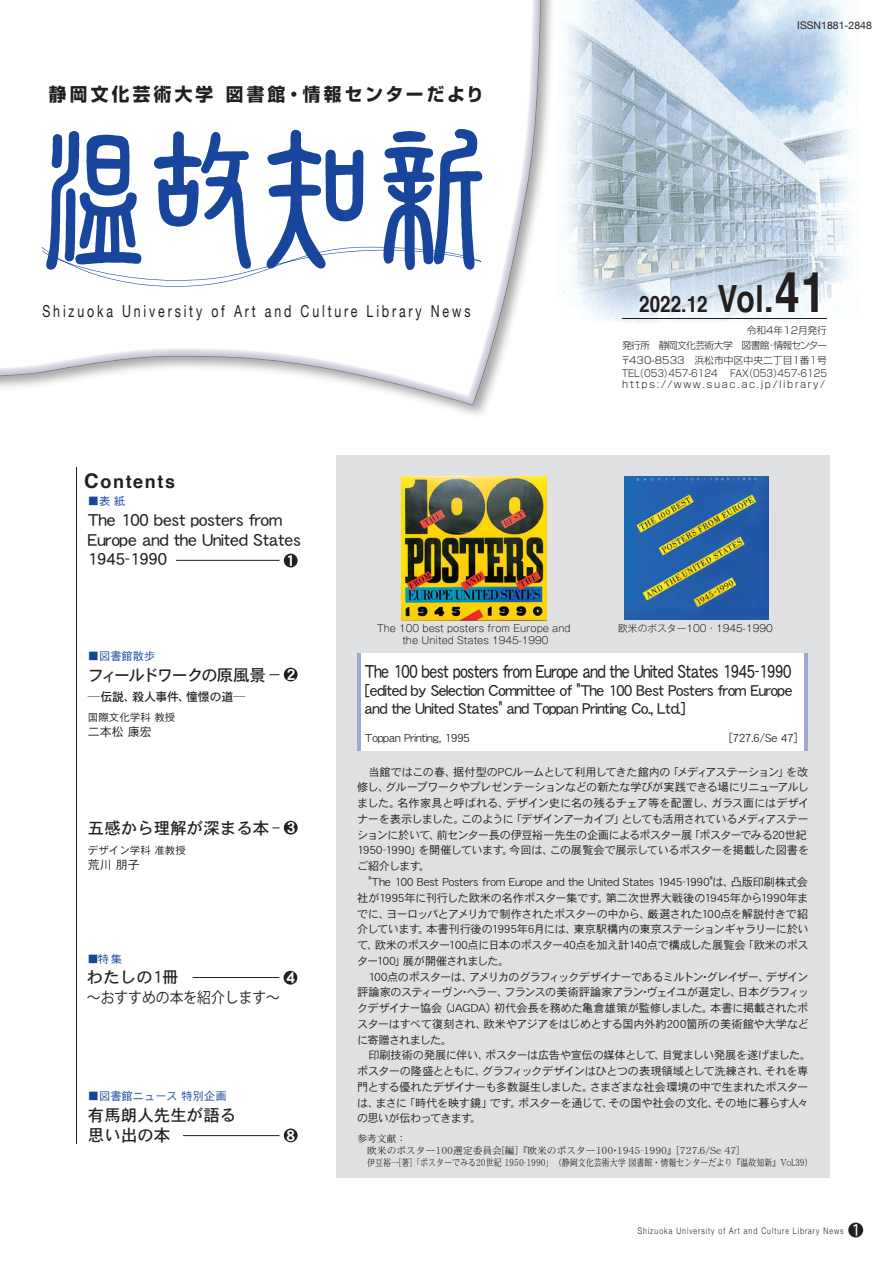
<style>
.page{position:relative;width:893px;height:1263px;background:#fff}
.page>*{position:absolute;margin:0;border:0;box-sizing:border-box;transform-origin:0 0}
.t1{font:700 22.5px "Helvetica";color:#231f20;scale:.84 1}
.t2{font:18px "DFHS Gothic W5 MP RKSJ H";letter-spacing:-.02em;color:#231f20;scale:.82 1}
.t3{font:700 18px "Shin Go Pro";letter-spacing:.19em;color:#231f20}
.t4{font:700 18px "Helvetica";letter-spacing:.085em;color:#231f20}
.t5{font:16.5px/19.8px "DFHS Gothic W5 MP RKSJ H";color:#231f20}
.t6{font:16.5px "Helvetica Neue";letter-spacing:.23em;color:#231f20;scale:.75 1}
.t7{font:16.5px "DFHS Gothic W5 MP RKSJ H";letter-spacing:-.115em;color:#231f20}
.t8{font:15px/18px "DFHS Gothic W5 MP RKSJ H";letter-spacing:-.02em;color:#231f20}
.t9{font:15px "Koz Go Pro";color:#231f20;scale:.92 1}
.t10{font:15px "DFHS Gothic W7 MP RKSJ H";color:#fff}
.t11{font:12px "DFHS Gothic W5 MP RKSJ H";letter-spacing:-.025em;color:#231f20}
.t12{font:12px "DFHS Gothic W3 MP RKSJ H";color:#231f20}
.t13{font:11.25px/15.8px "DFHS Gothic W3 MP RKSJ H";letter-spacing:-.035em;color:#231f20}
.t14{font:11.25px "DFHS Gothic W3 MP RKSJ H";color:#18469d}
.t15{font:11.25px "DFHS Gothic W3 MP RKSJ H";color:#231f20}
.t16{font:10.5px "DFHS Gothic W3 MP RKSJ H";color:#231f20}
.t17{font:10.5px "Helvetica Neue";color:#231f20}
.t18{font:9.75px/12px "DFHS Mincho W3 MP RKSJ H";color:#231f20}
.t19{font:300 9.75px/11.7px "Gothic MB101 Pr 6";color:#231f20;text-align:center}
.t20{font:300 9.75px/15px "Shin Go Pro";color:#231f20;text-align:justify}
.t21{font:300 9.75px/11.2px "Shin Go Pro";letter-spacing:.16em;color:#231f20;text-align:right;scale:.9 1}
.t22{font:300 9.75px "Shin Go Pro";color:#231f20;scale:.9 1}
.t23{font:300 9px "Helvetica Neue";letter-spacing:.145em;color:#231f20;scale:.78 1}
.s1{font-size:20.25px}
.s2{font-size:19.5px}
.s3{font-size:37.5px}
.s4{font-size:34.5px}
.s5{font-size:56.25px}
.s6{font-family:"Koz Go Pr 6 N"}
.s7{font-family:"DFHS Gothic W5 MP RKSJ H";font-weight:400;font-size:16.5px;color:#fff}
</style>
<div class="page">
<div style="left:336px;top:455px;width:493px;height:723px;background:#dee0e1"></div>
<hr style="left:76px;top:468px;width:1px;height:676px;background:#231f20">
<div style="left:848px;top:1222px;width:15px;height:15px;background:#231f20;border-radius:50%"></div>
<div style="left:284px;top:554px;width:14px;height:13px;background:#231f20;border-radius:50%"></div>
<hr style="left:176px;top:560px;width:104px;height:1px;background:#231f20">
<div style="left:284px;top:821px;width:14px;height:13px;background:#231f20;border-radius:50%"></div>
<div style="left:284px;top:668px;width:14px;height:13px;background:#231f20;border-radius:50%"></div>
<div style="left:284px;top:1128px;width:14px;height:14px;background:#231f20;border-radius:50%"></div>
<hr style="left:183px;top:1135px;width:97px;height:1px;background:#231f20">
<div style="left:357px;top:653px;width:451px;height:97px;background:#fff"></div>
<hr style="left:357px;top:653px;width:3px;height:97px;background:#a0a8d0">
<hr style="left:805px;top:653px;width:3px;height:97px;background:#a0a8d0">
<img style="left:624px;top:477px;width:145px;height:143px">
<img style="left:402px;top:476px;width:145px;height:144px">
<img style="left:561px;top:0;width:297px;height:323px">
<hr style="left:623px;top:319px;width:204px;height:1px;background:#231f20">
<img style="left:437px;top:0;width:123px;height:415px">
<svg style="left:0;top:0;width:533px;height:395px"></svg>
<svg style="left:42px;top:129px;width:442px;height:158px"></svg>
<div style="left:284px;top:971px;width:13px;height:13px;background:#231f20;border-radius:50%"></div>
<hr style="left:193px;top:977px;width:86px;height:1px;background:#231f20">
<h2 class="t3" style="left:49px;top:80px;width:436px">静岡文化芸術大学 図書館・情報センターだより</h2>
<h3 class="t6" style="left:42px;top:299px;width:572px">Shizuoka University of Art and Culture Library News</h3>
<h2 class="t4" style="left:84px;top:467px;width:92px"><span class="s1">C</span>ontents</h2>
<p class="t14" style="left:88px;top:495px;width:39px">■表 紙</p>
<h3 class="t5" style="left:88px;top:510px;width:214px">The 100 best posters from<br>Europe and the United States<br>1945-1990</h3>
<h3 class="t10" style="left:286px;top:553px;width:10px">1</h3>
<p class="t17" style="left:797px;top:18px;width:76px">ISSN1881-2848</p>
<h1 class="t1" style="left:639px;top:286px;width:224px">2022<span class="s2">.</span>12 <span class="s3">Vol</span><span class="s4">.</span><span class="s5">41</span></h1>
<p class="t20" style="left:621px;top:321px;width:208px;text-indent:126px">令和4年12月発行発行所　静岡文化芸術大学 図書館･情報センター〒430-8533　浜松市中区中央二丁目1番1号</p>
<p class="t21" style="left:622px;top:366px;width:229px">457-6125 https://www.suac.ac.jp/library/</p>
<p class="t22" style="left:622px;top:365px;width:108px">TEL（053）457-6124</p>
<p class="t22" style="left:730px;top:365px;width:59px">FAX（053）</p>
<p class="t14" style="left:88px;top:650px;width:69px">■図書館散歩</p>
<h3 class="t7" style="left:88px;top:666px;width:179px">フィールドワークの原風景</h3>
<p class="t11" style="left:88px;top:690px;width:159px"><span class="s6">―</span>伝説、殺人事件、憧憬の道<span class="s6">―</span></p>
<p class="t16" style="left:88px;top:712px;width:89px">国際文化学科 教授</p>
<p class="t12" style="left:88px;top:725px;width:65px">二本松 康宏</p>
<h3 class="t10" style="left:287px;top:667px;width:10px">2</h3>
<p class="t19" style="left:377px;top:622px;width:195px">The 100 best posters from Europe and the United States 1945-1990</p>
<p class="t19" style="left:618px;top:622px;width:156px">欧米のポスター100・1945-1990</p>
<h2 class="t2" style="left:365px;top:662px;width:521px">The 100 best posters from Europe and the United States 1945-1990</h2>
<h3 class="t8" style="left:365px;top:681px;width:429px">[edited by Selection Committee of "The 100 Best Posters from Europe and the United States" and Toppan Printing Co., Ltd.]</h3>
<p class="t15" style="left:365px;top:732px;width:106px">Toppan Printing, 1995</p>
<p class="t13" style="left:729px;top:730px;width:70px">[727.6/Se 47]</p>
<p class="t13" style="left:357px;top:764px;width:456px">　当館ではこの春、据付型のPCルームとして利用してきた館内の「メディアステーション」を改修し、グループワークやプレゼンテーションなどの新たな学びが実践できる場にリニューアルしました。名作家具と呼ばれる、デザイン史に名の残るチェア等を配置し、ガラス面にはデザイナーを表示しました。このように「デザインアーカイブ」としても活用されているメディアステーションに於いて、前センター長の伊豆裕一先生の企画によるポスター展「ポスターでみる20世紀1950-1990」を開催しています。今回は、この展覧会で展示しているポスターを掲載した図書をご紹介します。<br>　"The 100 Best Posters from Europe and the United States 1945-1990"は、凸版印刷株式会社が1995年に刊行した欧米の名作ポスター集です。第二次世界大戦後の1945年から1990年までに、ヨーロッパとアメリカで制作されたポスターの中から、厳選された100点を解説付きで紹介しています。本書刊行後の1995年6月には、東京駅構内の東京ステーションギャラリーに於いて、欧米のポスター100点に日本のポスター40点を加え計140点で構成した展覧会「欧米のポスター100」展が開催されました。<br>　100点のポスターは、アメリカのグラフィックデザイナーであるミルトン･グレイザー、デザイン評論家のスティーヴン･ヘラー、フランスの美術評論家アラン･ヴェイユが選定し、日本グラフィックデザイナー協会（JAGDA）初代会長を務めた亀倉雄策が監修しました。本書に掲載されたポスターはすべて復刻され、欧米やアジアをはじめとする国内外約200箇所の美術館や大学などに寄贈されました。<br>　印刷技術の発展に伴い、ポスターは広告や宣伝の媒体として、目覚ましい発展を遂げました。ポスターの隆盛とともに、グラフィックデザインはひとつの表現領域として洗練され、それを専門とする優れたデザイナーも多数誕生しました。さまざまな社会環境の中で生まれたポスターは、まさに「時代を映す鏡」です。ポスターを通じて、その国や社会の文化、その地に暮らす人々の思いが伝わってきます。</p>
<h3 class="t5" style="left:88px;top:818px;width:183px">五感から理解が深まる本</h3>
<p class="t16" style="left:88px;top:845px;width:99px">デザイン学科 准教授</p>
<p class="t12" style="left:88px;top:859px;width:53px">荒川 朋子</p>
<h3 class="t10" style="left:287px;top:820px;width:10px">3</h3>
<p class="t14" style="left:88px;top:953px;width:36px">■特 集</p>
<h3 class="t5" style="left:87px;top:967px;width:93px">わたしの1冊</h3>
<h3 class="t9" style="left:87px;top:988px;width:212px">～おすすめの本を紹介します～</h3>
<h3 class="t10" style="left:287px;top:970px;width:10px">4</h3>
<p class="t14" style="left:88px;top:1090px;width:140px">■図書館ニュース 特別企画</p>
<h3 class="t5" style="left:88px;top:1105px;width:150px">有馬朗人先生が語る思い出の本</h3>
<h3 class="t10" style="left:286px;top:1128px;width:10px">8</h3>
<p class="t18" style="left:367px;top:1132px;width:447px;text-indent:-10px">参考文献：<br>欧米のポスター100選定委員会[編]『欧米のポスター100･1945-1990』[727.6/Se 47]<br>伊豆裕一[著]「ポスターでみる20世紀 1950-1990」（静岡文化芸術大学 図書館・情報センターだより『温故知新』Vol.39）</p>
<p class="t23" style="left:638px;top:1223px;width:286px">Shizuoka University of Art and Culture Library News <span class="s7">1</span></p>
</div>
